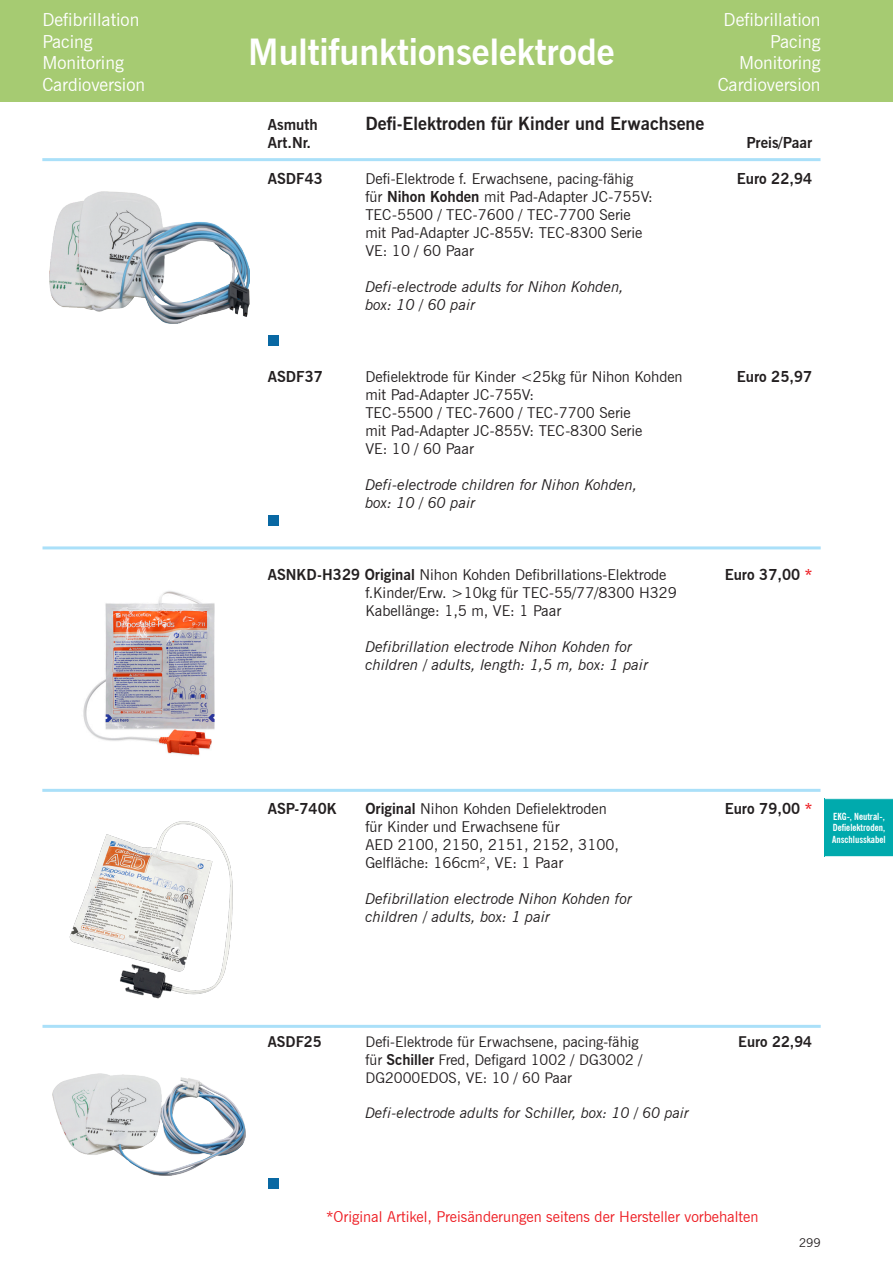
<style>
.page{position:relative;width:893px;height:1263px;background:#fff}
.page>*{position:absolute;margin:0;border:0;box-sizing:border-box;transform-origin:0 0}
.Text{font:700 36px "News Gothic BT";color:#fff}
.Text-2{font:18px "News Gothic BT";color:#fff}
.Produkte{font:700 18px "News Gothic BT";color:#231f20}
.Text-3{font:15px/18px "News Gothic BT";color:#231f20}
.Text-4{font:italic 15px "News Gothic BT";color:#231f20}
.Text-5{font:15px "News Gothic BT";color:#ee1d23}
.Text-6{font:700 15px "News Gothic BT";color:#231f20}
.Produkte-2{font:700 15px "News Gothic BT";color:#231f20}
.Text-7{font:14.7px "News Gothic BT";color:#231f20}
.Text-8{font:italic 14.7px "News Gothic BT";color:#231f20}
.Text-9{font:700 14.7px "News Gothic BT";color:#231f20}
.t1{font:12px "News Gothic BT";color:#231f20}
.t2{font:700 condensed 9.75px/11.2px "News Gothic BT";color:#fff}
.s1{font-size:14.7px}
.s2{font-weight:700}
.s3{color:#ee1d23}
</style>
<div class="page">
<div style="left:0;top:0;width:893px;height:102px;background:#a6cb72"></div>
<div style="left:825px;top:799px;width:68px;height:58px;background:#00aaad"></div>
<img style="left:52px;top:1074px;width:194px;height:102px">
<div style="left:268px;top:335px;width:11px;height:11px;background:#0968a3"></div>
<div style="left:268px;top:515px;width:11px;height:11px;background:#0968a3"></div>
<div style="left:268px;top:1178px;width:11px;height:11px;background:#0968a3"></div>
<hr style="left:43px;top:546px;width:778px;height:3px;background:#aae0f9">
<img style="left:50px;top:191px;width:200px;height:133px">
<hr style="left:42px;top:158px;width:778px;height:3px;background:#aae0f9">
<hr style="left:42px;top:789px;width:778px;height:3px;background:#aae0f9">
<hr style="left:43px;top:1025px;width:778px;height:3px;background:#aae0f9">
<img style="left:83px;top:591px;width:132px;height:165px">
<img style="left:69px;top:821px;width:164px;height:178px">
<p class="Text-2" style="left:42px;top:9px;width:99px">Defibrillation</p>
<p class="Text-2" style="left:42px;top:31px;width:52px">Pacing</p>
<p class="Text-2" style="left:42px;top:52px;width:83px">Monitoring</p>
<p class="Text-2" style="left:42px;top:74px;width:104px">Cardioversion</p>
<p class="Text" style="left:248px;top:31px;width:368px">Multifunktionselektrode</p>
<p class="Text-2" style="left:723px;top:9px;width:99px">Defibrillation</p>
<p class="Text-2" style="left:770px;top:31px;width:52px">Pacing</p>
<p class="Text-2" style="left:739px;top:52px;width:83px">Monitoring</p>
<p class="Text-2" style="left:718px;top:74px;width:104px">Cardioversion</p>
<p class="Produkte-2" style="left:268px;top:115px;width:51px">Asmuth</p>
<p class="Produkte" style="left:365px;top:112px;width:340px">Defi-Elektroden für Kinder und Erwachsene</p>
<p class="Produkte-2" style="left:268px;top:133px;width:45px">Art.Nr.</p>
<p class="Produkte-2" style="left:746px;top:133px;width:67px">Preis/Paar</p>
<p class="Text-6" style="left:268px;top:169px;width:56px">ASDF43</p>
<p class="Text-3" style="left:365px;top:169px;width:269px">Defi-Elektrode f. Erwachsene, <span class="s1">pacing-fähig</span></p>
<p class="Text-6" style="left:737px;top:169px;width:77px">Euro 22,94</p>
<p class="Text-3" style="left:365px;top:187px;width:289px">für <span class="s2">Nihon Kohden</span> mit Pad-Adapter JC-755V:</p>
<p class="Text-3" style="left:365px;top:205px;width:267px">TEC-5500 / TEC-7600 / TEC-7700 Serie</p>
<p class="Text-3" style="left:365px;top:223px;width:278px">mit Pad-Adapter JC-855V: TEC-8300 Serie</p>
<p class="Text-3" style="left:365px;top:241px;width:110px">VE: 10 / 60 Paar</p>
<p class="Text-4" style="left:365px;top:277px;width:260px">Defi-electrode adults for Nihon Kohden,</p>
<p class="Text-4" style="left:365px;top:295px;width:112px">box: 10 / 60 pair</p>
<p class="Text-6" style="left:268px;top:367px;width:56px">ASDF37</p>
<p class="Text-3" style="left:365px;top:367px;width:319px">Defielektrode für Kinder &lt;25kg für Nihon Kohden</p>
<p class="Text-6" style="left:737px;top:367px;width:77px">Euro 25,97</p>
<p class="Text-3" style="left:365px;top:385px;width:170px">mit Pad-Adapter JC-755V:</p>
<p class="Text-3" style="left:365px;top:403px;width:267px">TEC-5500 / TEC-7600 / TEC-7700 Serie</p>
<p class="Text-3" style="left:365px;top:421px;width:278px">mit Pad-Adapter JC-855V: TEC-8300 Serie<br>VE: 10 / 60 Paar</p>
<p class="Text-4" style="left:365px;top:475px;width:274px">Defi-electrode children for Nihon Kohden,</p>
<p class="Text-4" style="left:365px;top:493px;width:112px">box: 10 / 60 pair</p>
<p class="Text-3" style="left:268px;top:565px;width:400px"><span class="s2">ASNKD-H329 Original</span> Nihon Kohden Defibrillations-Elektrode</p>
<p class="Text-6" style="left:725px;top:565px;width:89px">Euro 37,00 <span class="s3">*</span></p>
<p class="Text-3" style="left:365px;top:583px;width:313px">f.Kinder/Erw. &gt;10kg für TEC-55/77/8300 H329</p>
<p class="Text-3" style="left:365px;top:601px;width:197px">Kabellänge: 1,5 m, VE: 1 Paar</p>
<p class="Text-4" style="left:365px;top:637px;width:268px">Defibrillation electrode Nihon Kohden for</p>
<p class="Text-4" style="left:365px;top:655px;width:284px">children / adults, length: 1,5 m, box: 1 pair</p>
<p class="Text-6" style="left:268px;top:799px;width:70px">ASP-740K</p>
<p class="Text-3" style="left:365px;top:799px;width:243px"><span class="s2">Original</span> Nihon Kohden Defielektroden</p>
<p class="Text-6" style="left:725px;top:799px;width:89px">Euro 79,00 <span class="s3">*</span></p>
<p class="Text-3" style="left:365px;top:817px;width:196px">für Kinder und Erwachsene für</p>
<p class="Text-3" style="left:365px;top:835px;width:255px">AED 2100, 2150, 2151, 2152, 3100,</p>
<p class="Text-3" style="left:365px;top:853px;width:199px">Gelfläche: 166cm², VE: 1 Paar</p>
<p class="Text-4" style="left:365px;top:889px;width:268px">Defibrillation electrode Nihon Kohden for</p>
<p class="Text-4" style="left:365px;top:907px;width:186px">children / adults, box: 1 pair</p>
<p class="t2" style="left:833px;top:811px;width:54px">EKG-, Neutral-,<br>Defielektroden,</p>
<p class="t2" style="left:832px;top:833px;width:55px">Anschlusskabel</p>
<p class="Text-9" style="left:268px;top:1033px;width:55px">ASDF25</p>
<p class="Text-7" style="left:365px;top:1033px;width:275px">Defi-Elektrode für Erwachsene, pacing-fähig</p>
<p class="Text-9" style="left:738px;top:1033px;width:75px">Euro 22,94</p>
<p class="Text-7" style="left:365px;top:1051px;width:279px">für <span class="s2">Schiller</span> Fred, Defigard 1002 / DG3002 /</p>
<p class="Text-7" style="left:365px;top:1068px;width:208px">DG2000EDOS, VE: 10 / 60 Paar</p>
<p class="Text-8" style="left:365px;top:1104px;width:325px">Defi-electrode adults for Schiller, box: 10 / 60 pair</p>
<p class="Text-5" style="left:326px;top:1208px;width:434px">*Original Artikel, Preisänderungen seitens der Hersteller vorbehalten</p>
<p class="t1" style="left:799px;top:1235px;width:23px">299</p>
</div>
